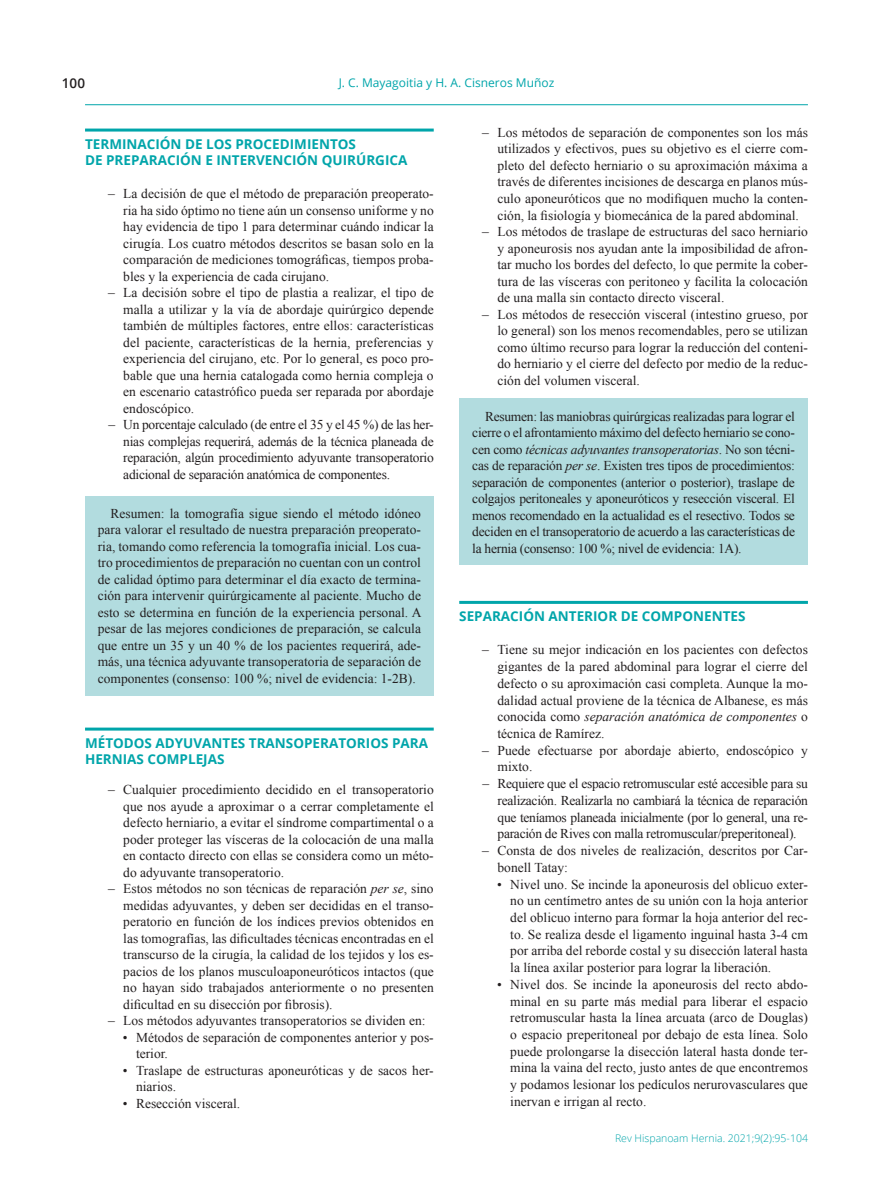
<style>
.page{position:relative;width:893px;height:1191px;background:#fff}
.page>*{position:absolute;margin:0;border:0;box-sizing:border-box;transform-origin:0 0}
.RESUMEN{font:13.5px/16.5px "Times New Roman";color:#231f20;text-align:justify}
._02_Ladillo_1{font:700 13.5px/16.5px "Open Sans";color:#00a5aa}
.t1{font:600 13.5px "Open Sans";color:#231f20}
.t2{font:12px "Open Sans";color:#00a5aa}
.t3{font:300 10.5px "Open Sans";color:#00a5aa}
.s1{font-style:italic}
</style>
<div class="page">
<hr style="left:85px;top:104px;width:723px;height:1px;background:#00a5aa">
<hr style="left:85px;top:129px;width:349px;height:3px;background:#00a5aa">
<div style="left:85px;top:495px;width:349px;height:200px;background:#b2dcdf"></div>
<hr style="left:85px;top:727px;width:349px;height:3px;background:#00a5aa">
<div style="left:460px;top:398px;width:348px;height:167px;background:#b2dcdf"></div>
<hr style="left:459px;top:601px;width:349px;height:3px;background:#00a5aa">
<p class="t1" style="left:62px;top:74px;width:25px">100</p>
<p class="t2" style="left:339px;top:75px;width:217px">J. C. Mayagoitia y H. A. Cisneros Muñoz</p>
<p class="_02_Ladillo_1" style="left:85px;top:135px;width:324px">TERMINACIÓN DE LOS PROCEDIMIENTOS<br>DE PREPARACIÓN E INTERVENCIÓN QUIRÚRGICA</p>
<p class="RESUMEN" style="left:123px;top:185px;width:312px;text-indent:-15px">– La decisión de que el método de preparación preoperato&shy;ria ha sido óptimo no tiene aún un consenso uniforme y no hay evidencia de tipo 1 para determinar cuándo indicar la cirugía. Los cuatro métodos descritos se basan solo en la comparación de mediciones tomográficas, tiempos proba&shy;bles y la experiencia de cada cirujano.</p>
<p class="RESUMEN" style="left:123px;top:284px;width:312px;text-indent:-15px">– La decisión sobre el tipo de plastia a realizar, el tipo de malla a utilizar y la vía de abordaje quirúrgico depende también de múltiples factores, entre ellos: características del paciente, características de la hernia, preferencias y experiencia del cirujano, etc. Por lo general, es poco pro&shy;bable que una hernia catalogada como hernia compleja o en escenario catastrófico pueda ser reparada por abordaje endoscópico.</p>
<p class="RESUMEN" style="left:123px;top:416px;width:312px;text-indent:-15px">– Un porcentaje calculado (de entre el 35 y el 45 %) de las her&shy;nias complejas requerirá, además de la técnica planeada de reparación, algún procedimiento adyuvante transoperatorio adicional de separación anatómica de componentes.</p>
<p class="RESUMEN" style="left:98px;top:504px;width:325px;text-indent:13px">Resumen: la tomografía sigue siendo el método idóneo para valorar el resultado de nuestra preparación preoperato&shy;ria, tomando como referencia la tomografía inicial. Los cua&shy;tro procedimientos de preparación no cuentan con un control de calidad óptimo para determinar el día exacto de termina&shy;ción para intervenir quirúrgicamente al paciente. Mucho de esto se determina en función de la experiencia personal. A pesar de las mejores condiciones de preparación, se calcula que entre un 35 y un 40 % de los pacientes requerirá, ade&shy;más, una técnica adyuvante transoperatoria de separación de componentes (consenso: 100 %; nivel de evidencia: 1-2B).</p>
<p class="_02_Ladillo_1" style="left:85px;top:734px;width:344px">MÉTODOS ADYUVANTES TRANSOPERATORIOS PARA<br>HERNIAS COMPLEJAS</p>
<p class="RESUMEN" style="left:123px;top:781px;width:312px;text-indent:-15px">– Cualquier procedimiento decidido en el transoperatorio que nos ayude a aproximar o a cerrar completamente el defecto herniario, a evitar el síndrome compartimental o a poder proteger las vísceras de la colocación de una malla en contacto directo con ellas se considera como un méto&shy;do adyuvante transoperatorio.</p>
<p class="RESUMEN" style="left:123px;top:880px;width:312px;text-indent:-15px">– Estos métodos no son técnicas de reparación <span class="s1">per se</span>, sino medidas adyuvantes, y deben ser decididas en el transo&shy;peratorio en función de los índices previos obtenidos en las tomografías, las dificultades técnicas encontradas en el transcurso de la cirugía, la calidad de los tejidos y los es&shy;pacios de los planos musculoaponeuróticos intactos (que no hayan sido trabajados anteriormente o no presenten dificultad en su disección por fibrosis).</p>
<p class="RESUMEN" style="left:108px;top:1012px;width:319px">– Los métodos adyuvantes transoperatorios se dividen en:</p>
<p class="RESUMEN" style="left:136px;top:1028px;width:299px;text-indent:-13px">• Métodos de separación de componentes anterior y pos&shy;terior.</p>
<p class="RESUMEN" style="left:136px;top:1061px;width:299px;text-indent:-13px">• Traslape de estructuras aponeuróticas y de sacos her&shy;niarios.</p>
<p class="RESUMEN" style="left:123px;top:1094px;width:119px">• Resección visceral.</p>
<p class="RESUMEN" style="left:497px;top:124px;width:312px;text-indent:-15px">– Los métodos de separación de componentes son los más utilizados y efectivos, pues su objetivo es el cierre com&shy;pleto del defecto herniario o su aproximación máxima a través de diferentes incisiones de descarga en planos mús&shy;culo aponeuróticos que no modifiquen mucho la conten&shy;ción, la fisiología y biomecánica de la pared abdominal.</p>
<p class="RESUMEN" style="left:497px;top:223px;width:312px;text-indent:-15px">– Los métodos de traslape de estructuras del saco herniario y aponeurosis nos ayudan ante la imposibilidad de afron&shy;tar mucho los bordes del defecto, lo que permite la cober&shy;tura de las vísceras con peritoneo y facilita la colocación de una malla sin contacto directo visceral.</p>
<p class="RESUMEN" style="left:497px;top:305px;width:312px;text-indent:-15px">– Los métodos de resección visceral (intestino grueso, por lo general) son los menos recomendables, pero se utilizan como último recurso para lograr la reducción del conteni&shy;do herniario y el cierre del defecto por medio de la reduc&shy;ción del volumen visceral.</p>
<p class="RESUMEN" style="left:472px;top:407px;width:324px;text-indent:13px">Resumen: las maniobras quirúrgicas realizadas para lograr el cierre o el afrontamiento máximo del defecto herniario se cono&shy;cen como <span class="s1">técnicas adyuvantes transoperatorias</span>. No son técni&shy;cas de reparación <span class="s1">per se</span>. Existen tres tipos de procedimientos: separación de componentes (anterior o posterior), traslape de colgajos peritoneales y aponeuróticos y resección visceral. El menos recomendado en la actualidad es el resectivo. Todos se deciden en el transoperatorio de acuerdo a las características de la hernia (consenso: 100 %; nivel de evidencia: 1A).</p>
<p class="_02_Ladillo_1" style="left:459px;top:607px;width:288px">SEPARACIÓN ANTERIOR DE COMPONENTES</p>
<p class="RESUMEN" style="left:497px;top:641px;width:312px;text-indent:-15px">– Tiene su mejor indicación en los pacientes con defectos gigantes de la pared abdominal para lograr el cierre del defecto o su aproximación casi completa. Aunque la mo&shy;dalidad actual proviene de la técnica de Albanese, es más conocida como <span class="s1">separación anatómica de componentes</span> o técnica de Ramírez.</p>
<p class="RESUMEN" style="left:497px;top:741px;width:312px;text-indent:-15px">– Puede efectuarse por abordaje abierto, endoscópico y mixto.</p>
<p class="RESUMEN" style="left:497px;top:775px;width:312px;text-indent:-15px">– Requiere que el espacio retromuscular esté accesible para su realización. Realizarla no cambiará la técnica de reparación que teníamos planeada inicialmente (por lo general, una re&shy;paración de Rives con malla retromuscular/preperitoneal).</p>
<p class="RESUMEN" style="left:497px;top:842px;width:312px;text-indent:-15px">– Consta de dos niveles de realización, descritos por Car&shy;bonell Tatay:</p>
<p class="RESUMEN" style="left:510px;top:875px;width:299px;text-indent:-13px">• Nivel uno. Se incinde la aponeurosis del oblicuo exter&shy;no un centímetro antes de su unión con la hoja anterior del oblicuo interno para formar la hoja anterior del rec&shy;to. Se realiza desde el ligamento inguinal hasta 3-4 cm por arriba del reborde costal y su disección lateral hasta la línea axilar posterior para lograr la liberación.</p>
<p class="RESUMEN" style="left:510px;top:975px;width:299px;text-indent:-13px">• Nivel dos. Se incinde la aponeurosis del recto abdo&shy;minal en su parte más medial para liberar el espacio retromuscular hasta la línea arcuata (arco de Douglas) o espacio preperitoneal por debajo de esta línea. Solo puede prolongarse la disección lateral hasta donde ter&shy;mina la vaina del recto, justo antes de que encontremos y podamos lesionar los pedículos nerurovasculares que inervan e irrigan al recto.</p>
<p class="t3" style="left:615px;top:1130px;width:194px">Rev Hispanoam Hernia. 2021;9(2):95-104</p>
</div>
